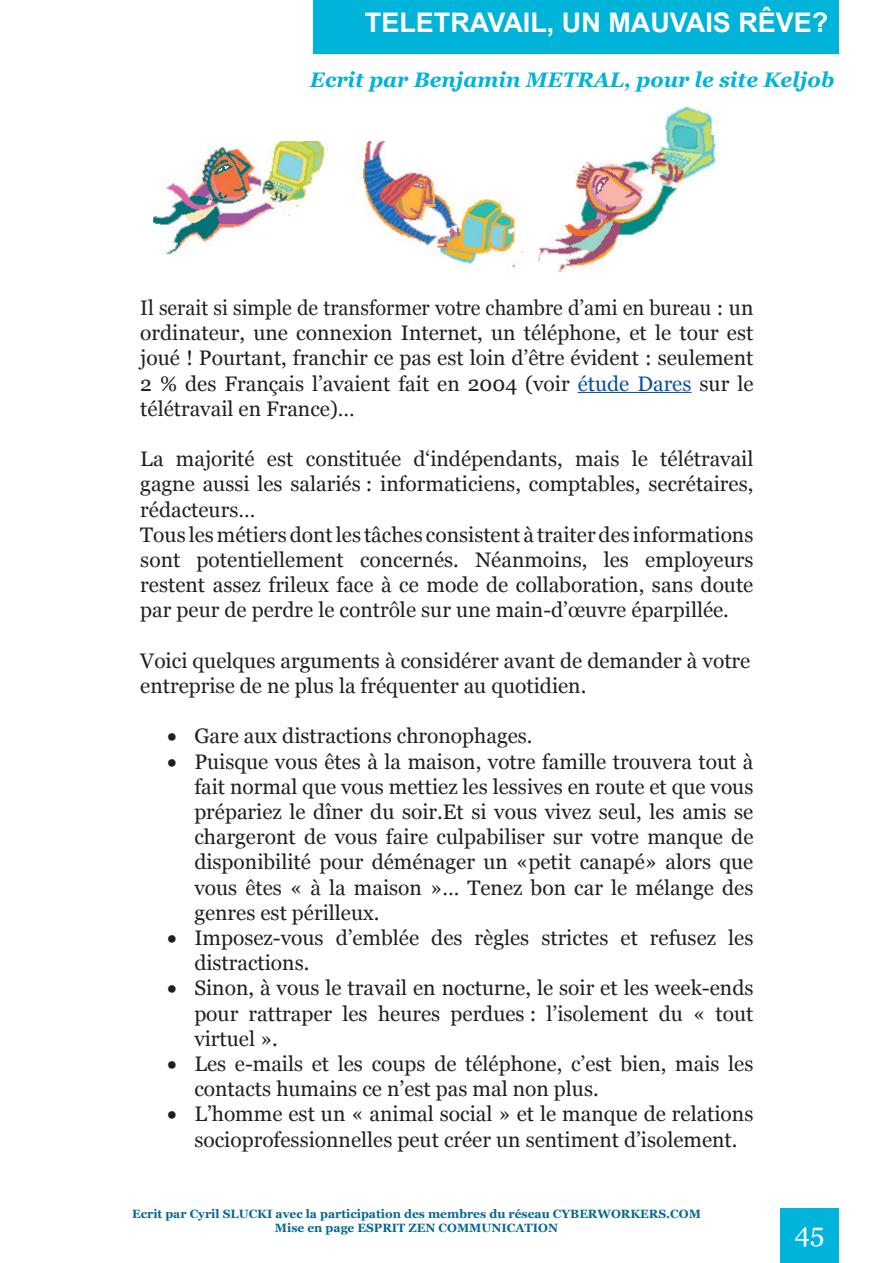
<style>
.page{position:relative;width:893px;height:1263px;background:#fff}
.page>*{position:absolute;margin:0;border:0;box-sizing:border-box;transform-origin:0 0}
.t1{font:700 27px "Arial";color:#fff}
.t2{font:27px "Georgia";color:#fff}
.t3{font:21px/25.2px "Georgia";color:#231f20}
.t4{font:21px/25.2px "Georgia";color:#231f20;text-align:justify;scale:.95 1}
.t5{font:italic 700 21px "Georgia";color:#00b3d8}
.t6{font:700 12px/14.4px "Georgia";color:#046692;text-align:center}
.s1{color:#094fa3}
</style>
<div class="page">
<div style="left:780px;top:1209px;width:59px;height:54px;background:#00b3d8"></div>
<div style="left:313px;top:0;width:526px;height:54px;background:#00b3d8"></div>
<hr style="left:578px;top:392px;width:113px;height:1px;background:#094fa3">
<img style="left:360px;top:141px;width:164px;height:127px">
<img style="left:153px;top:141px;width:172px;height:114px">
<img style="left:538px;top:106px;width:178px;height:166px">
<p class="t1" style="left:365px;top:5px;width:465px">TELETRAVAIL, UN MAUVAIS RÊVE?</p>
<p class="t5" style="left:310px;top:66px;width:526px">Ecrit par Benjamin METRAL, pour le site Keljob</p>
<p class="t4" style="left:140px;top:296px;width:647px">Il serait si simple de transformer votre chambre d’ami en bureau : un ordinateur, une connexion Internet, un téléphone, et le tour est joué ! Pourtant, franchir ce pas est loin d’être évident : seulement 2 % des Français l’avaient fait en 2004 (voir <span class="s1">étude Dares</span> sur le télétravail en France)…</p>
<p class="t3" style="left:140px;top:447px;width:615px">La majorité est constituée d‘indépendants, mais le télétravail gagne aussi les salariés : informaticiens, comptables, secrétaires, rédacteurs…<br>Tous les métiers dont les tâches consistent à traiter des informations sont potentiellement concernés. Néanmoins, les employeurs restent assez frileux face à ce mode de collaboration, sans doute par peur de perdre le contrôle sur une main-d’œuvre éparpillée.</p>
<p class="t3" style="left:140px;top:648px;width:612px">Voici quelques arguments à considérer avant de demander à votre entreprise de ne plus la fréquenter au quotidien.</p>
<p class="t3" style="left:167px;top:724px;width:367px">• Gare aux distractions chronophages.</p>
<p class="t3" style="left:194px;top:749px;width:561px;text-align:justify;text-indent:-27px">• Puisque vous êtes à la maison, votre famille trouvera tout à fait normal que vous mettiez les lessives en route et que vous prépariez le dîner du soir.Et si vous vivez seul, les amis se chargeront de vous faire culpabiliser sur votre manque de disponibilité pour déménager un «petit canapé» alors que vous êtes « à la maison »… Tenez bon car le mélange des genres est périlleux.</p>
<p class="t3" style="left:194px;top:926px;width:561px;text-indent:-27px">• Imposez-vous d’emblée des règles strictes et refusez les distractions.</p>
<p class="t3" style="left:194px;top:976px;width:561px;text-align:justify;text-indent:-27px">• Sinon, à vous le travail en nocturne, le soir et les week-ends pour rattraper les heures perdues : l’isolement du « tout virtuel ».</p>
<p class="t3" style="left:194px;top:1052px;width:561px;text-indent:-27px">• Les e-mails et les coups de téléphone, c’est bien, mais les contacts humains ce n’est pas mal non plus.</p>
<p class="t3" style="left:167px;top:1102px;width:588px;text-align:center">• L’homme est un « animal social » et le manque de relations socioprofessionnelles peut créer un sentiment d’isolement.</p>
<p class="t6" style="left:132px;top:1207px;width:570px">Ecrit par Cyril SLUCKI avec la participation des membres du réseau CYBERWORKERS.COM<br>Mise en page ESPRIT ZEN COMMUNICATION</p>
<p class="t2" style="left:795px;top:1216px;width:31px">45</p>
</div>
